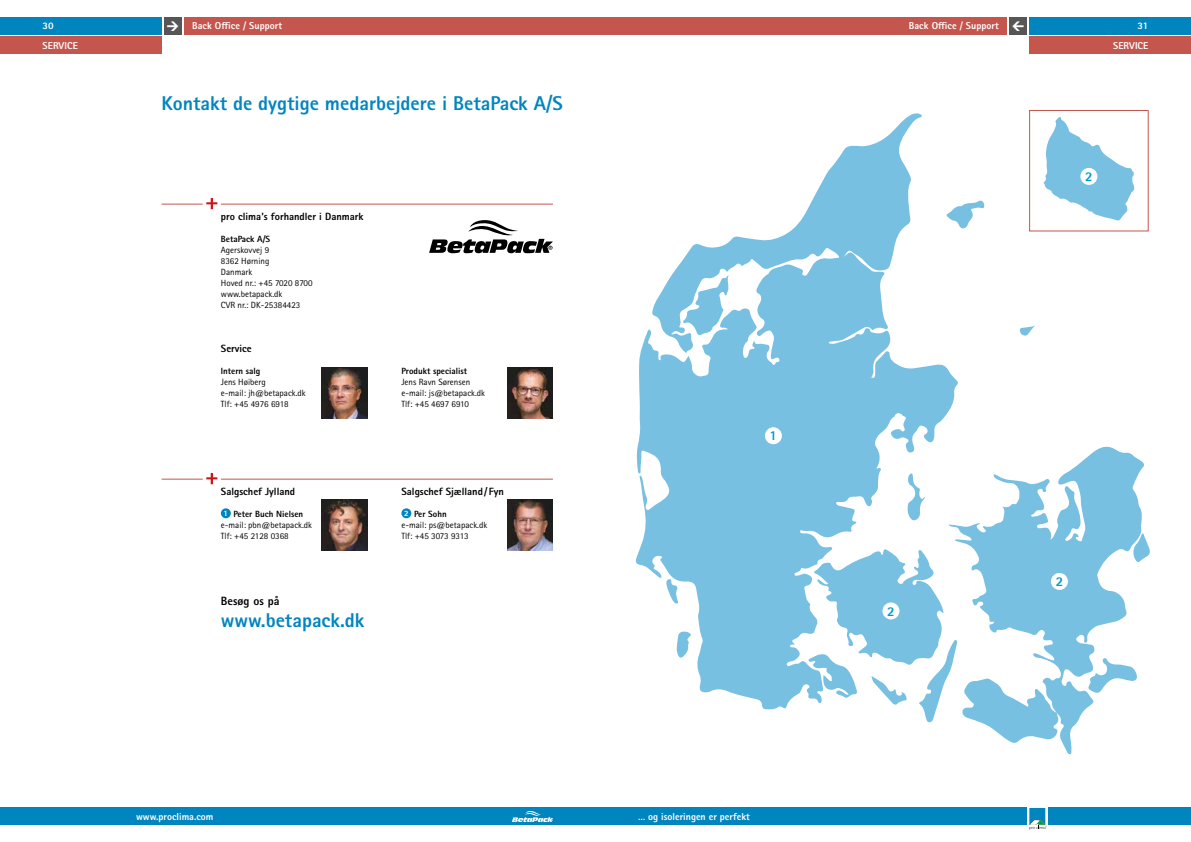
<style>
.page{position:relative;width:1191px;height:842px;background:#fff}
.page>*{position:absolute;margin:0;border:0;box-sizing:border-box;transform-origin:0 0}
.t1{font:800 20px "Rotis Sans Serif Pro";color:#0085be}
.t2{font:800 13.5px "Rotis Sans Serif Pro";color:#009bcc}
.t3{font:800 12px "Rotis Sans Serif Pro";color:#000}
.t4{font:800 10.5px "Rotis Sans Serif Pro";color:#000}
.t5{font:800 10px/19.9px "Rotis Sans Serif Pro";letter-spacing:.005em;color:#fff;text-align:right}
.t6{font:9px/11px "Rotis Sans Serif Pro";color:#000}
.t7{font:800 9px "Rotis Sans Serif Pro";color:#000}
.s1{font-weight:800;font-size:8.1px;color:#fff}
.s2{font-weight:800}
</style>
<div class="page">
<div style="left:1048px;top:808px;width:143px;height:17px;background:#0085be"></div>
<svg style="left:1029px;top:808px;width:17px;height:22px"></svg>
<div style="left:164px;top:17px;width:17px;height:17px;background:#565656"></div>
<div style="left:1009px;top:17px;width:17px;height:17px;background:#565656"></div>
<div style="left:1029px;top:17px;width:162px;height:17px;background:#0085be"></div>
<div style="left:1029px;top:37px;width:162px;height:17px;background:#c4564e"></div>
<div style="left:0;top:17px;width:162px;height:17px;background:#0085be"></div>
<div style="left:0;top:37px;width:162px;height:17px;background:#c4564e"></div>
<div style="left:595px;top:808px;width:431px;height:17px;background:#0085be"></div>
<div style="left:0;top:808px;width:595px;height:17px;background:#0085be"></div>
<svg style="left:512px;top:811px;width:41px;height:11px"></svg>
<div style="left:595px;top:17px;width:411px;height:17px;background:#c4564e"></div>
<div style="left:184px;top:17px;width:411px;height:17px;background:#c4564e"></div>
<div style="left:1029px;top:110px;width:119px;height:121px;border:1px solid #c4564e"></div>
<svg style="left:635px;top:113px;width:323px;height:597px;fill:#78c0e1"></svg>
<svg style="left:948px;top:445px;width:196px;height:309px"></svg>
<svg style="left:683px;top:275px;width:47px;height:61px"></svg>
<svg style="left:1087px;top:658px;width:50px;height:35px"></svg>
<svg style="left:945px;top:199px;width:39px;height:29px"></svg>
<svg style="left:907px;top:473px;width:18px;height:48px"></svg>
<svg style="left:807px;top:548px;width:251px;height:195px"></svg>
<svg style="left:1132px;top:533px;width:18px;height:29px"></svg>
<svg style="left:676px;top:631px;width:15px;height:27px"></svg>
<svg style="left:666px;top:579px;width:12px;height:25px"></svg>
<svg style="left:1019px;top:326px;width:16px;height:10px"></svg>
<svg style="left:1043px;top:117px;width:91px;height:104px"></svg>
<div style="left:765px;top:427px;width:17px;height:17px;background:#fff;border-radius:50%"></div>
<div style="left:882px;top:602px;width:17px;height:17px;background:#fff;border-radius:50%"></div>
<div style="left:1051px;top:573px;width:17px;height:17px;background:#fff;border-radius:50%"></div>
<div style="left:1080px;top:168px;width:17px;height:17px;background:#fff;border-radius:50%"></div>
<div style="left:221px;top:508px;width:10px;height:10px;background:#0085be;border-radius:50%"></div>
<div style="left:401px;top:508px;width:10px;height:10px;background:#0085be;border-radius:50%"></div>
<hr style="left:162px;top:204px;width:41px;height:1px;background:#c4564e">
<hr style="left:221px;top:204px;width:332px;height:1px;background:#c4564e">
<svg style="left:206px;top:198px;width:11px;height:11px"></svg>
<hr style="left:162px;top:479px;width:41px;height:1px;background:#c4564e">
<hr style="left:221px;top:479px;width:332px;height:1px;background:#c4564e">
<svg style="left:206px;top:473px;width:11px;height:11px"></svg>
<svg style="left:429px;top:220px;width:124px;height:33px"></svg>
<img style="left:322px;top:368px;width:45px;height:51px">
<img style="left:322px;top:500px;width:45px;height:51px">
<img style="left:507px;top:368px;width:46px;height:51px">
<img style="left:507px;top:500px;width:46px;height:51px">
<p class="t5" style="left:43px;top:16px;width:37px;text-align:left">30<br>SERVICE</p>
<p class="t5" style="left:192px;top:16px;width:92px">Back Office / Support</p>
<p class="t5" style="left:909px;top:16px;width:91px">Back Office / Support</p>
<p class="t5" style="left:192px;top:16px;width:78px">pro clima Hotlines</p>
<h1 class="t1" style="left:162px;top:91px;width:402px">Kontakt de dygtige medarbejdere i BetaPack A/S</h1>
<p class="t4" style="left:221px;top:210px;width:144px">pro clima’s forhandler i Danmark</p>
<p class="t7" style="left:221px;top:233px;width:51px">BetaPack A/S</p>
<p class="t6" style="left:221px;top:245px;width:93px">Agerskovvej 9<br>8362 Hørning<br>Danmark<br>Hoved nr.: +45 7020 8700 www.betapack.dk<br>CVR nr.: DK-25384423</p>
<p class="t4" style="left:221px;top:342px;width:32px">Service</p>
<p class="t7" style="left:221px;top:365px;width:41px">Intern salg</p>
<p class="t6" style="left:221px;top:377px;width:86px">Jens Høiberg<br>e-mail: jh@betapack.dk<br>Tlf: +45 4976 6918</p>
<p class="t4" style="left:221px;top:485px;width:76px">Salgschef Jylland</p>
<p class="t6" style="left:221px;top:509px;width:93px;text-indent:3px"><span class="s1">1</span> <span class="s2">Peter Buch Nielsen </span>e-mail: pbn@betapack.dk<br>Tlf: +45 2128 0368</p>
<h3 class="t3" style="left:221px;top:594px;width:60px">Besøg os på</h3>
<h1 class="t1" style="left:221px;top:608px;width:145px">www.betapack.dk</h1>
<p class="t7" style="left:401px;top:365px;width:67px">Produkt specialist</p>
<p class="t6" style="left:401px;top:377px;width:85px">Jens Ravn Sørensen e-mail: js@betapack.dk<br>Tlf: +45 4697 6910</p>
<p class="t4" style="left:401px;top:485px;width:104px">Salgschef Sjælland/ Fyn</p>
<p class="t6" style="left:401px;top:509px;width:87px;text-indent:3px"><span class="s1">2</span> <span class="s2">Per Sohn<br></span>e-mail: ps@betapack.dk<br>Tlf: +45 3073 9313</p>
<h2 class="t2" style="left:769px;top:427px;width:9px">1</h2>
<h2 class="t2" style="left:887px;top:602px;width:9px">2</h2>
<p class="t5" style="left:1113px;top:16px;width:37px">31<br>SERVICE</p>
<h2 class="t2" style="left:1085px;top:168px;width:9px">2</h2>
<h2 class="t2" style="left:1055px;top:573px;width:9px">2</h2>
<p class="t5" style="left:136px;top:806px;width:79px">www.proclima.com</p>
<p class="t5" style="left:638px;top:806px;width:113px">… og isoleringen er perfekt</p>
</div>
